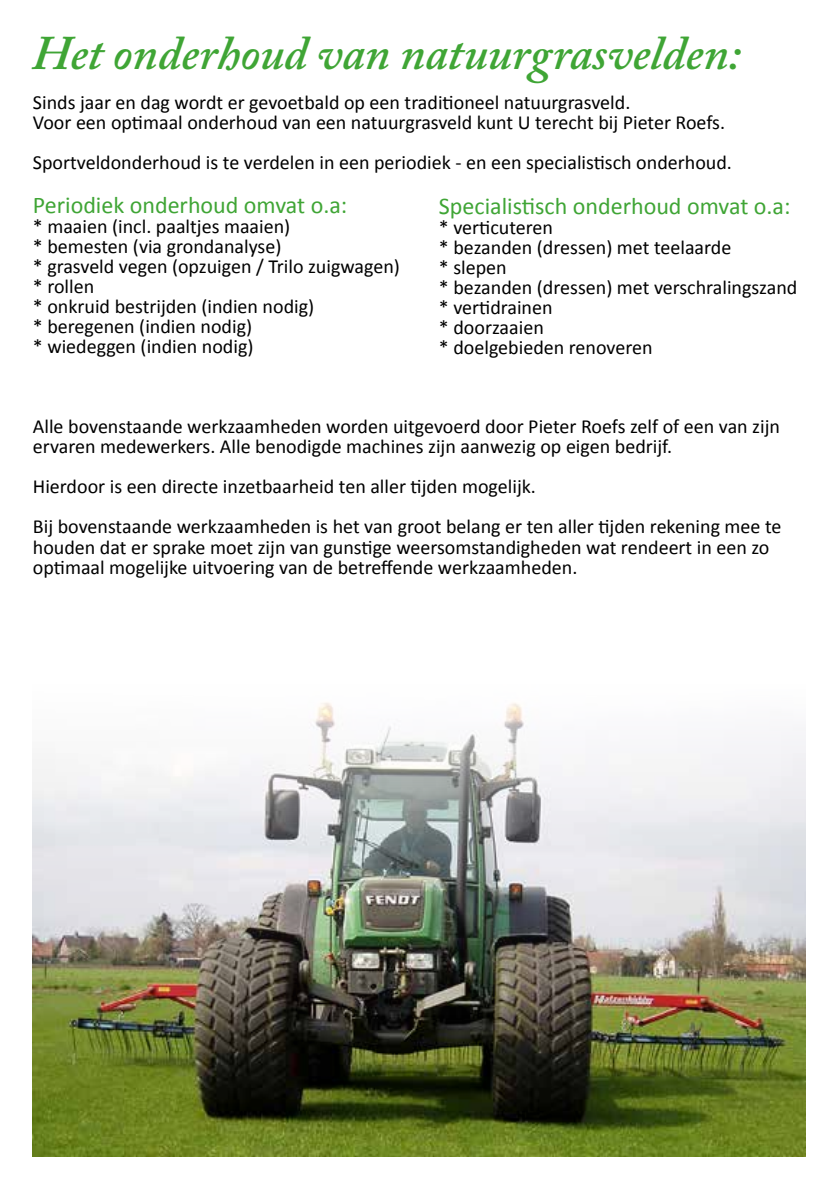
<style>
.page{position:relative;width:840px;height:1191px;background:#fff}
.page>*{position:absolute;margin:0;border:0;box-sizing:border-box;transform-origin:0 0}
.t1{font:italic 600 48px "Adobe Caslon Pro";color:#3fa535}
.t2{font:24px "Calibri";color:#3fa535}
.t3{font:20px/20px "Calibri";color:#000}
</style>
<div class="page">
<img style="left:33px;top:702px;width:772px;height:455px">
<h1 class="t1" style="left:33px;top:25px;width:709px">Het onderhoud van natuurgrasvelden:</h1>
<p class="t3" style="left:33px;top:92px;width:693px">Sinds jaar en dag wordt er gevoetbald op een traditioneel natuurgrasveld.<br>Voor een optimaal onderhoud van een natuurgrasveld kunt U terecht bij Pieter Roefs.</p>
<p class="t3" style="left:33px;top:152px;width:700px">Sportveldonderhoud is te verdelen in een periodiek - en een specialistisch onderhoud.</p>
<p class="t2" style="left:33px;top:189px;width:316px">Periodiek onderhoud omvat o.a:</p>
<p class="t3" style="left:33px;top:216px;width:368px">* maaien (incl. paaltjes maaien)<br>* bemesten (via grondanalyse)<br>* grasveld vegen (opzuigen / Trilo zuigwagen) * rollen<br>* onkruid bestrijden (indien nodig)<br>* beregenen (indien nodig)<br>* wiedeggen (indien nodig)</p>
<p class="t2" style="left:438px;top:189px;width:353px">Specialistisch onderhoud omvat o.a:</p>
<p class="t3" style="left:438px;top:216px;width:360px">* verticuteren<br>* bezanden (dressen) met teelaarde<br>* slepen<br>* bezanden (dressen) met verschralingszand * vertidrainen<br>* doorzaaien<br>* doelgebieden renoveren</p>
<p class="t3" style="left:33px;top:416px;width:748px">Alle bovenstaande werkzaamheden worden uitgevoerd door Pieter Roefs zelf of een van zijn ervaren medewerkers. Alle benodigde machines zijn aanwezig op eigen bedrijf.</p>
<p class="t3" style="left:33px;top:466px;width:749px;line-height:40px">Hierdoor is een directe inzetbaarheid ten aller tijden mogelijk.<br>Bij bovenstaande werkzaamheden is het van groot belang er ten aller tijden rekening mee te</p>
<p class="t3" style="left:33px;top:536px;width:737px">houden dat er sprake moet zijn van gunstige weersomstandigheden wat rendeert in een zo optimaal mogelijke uitvoering van de betreffende werkzaamheden.</p>
</div>
